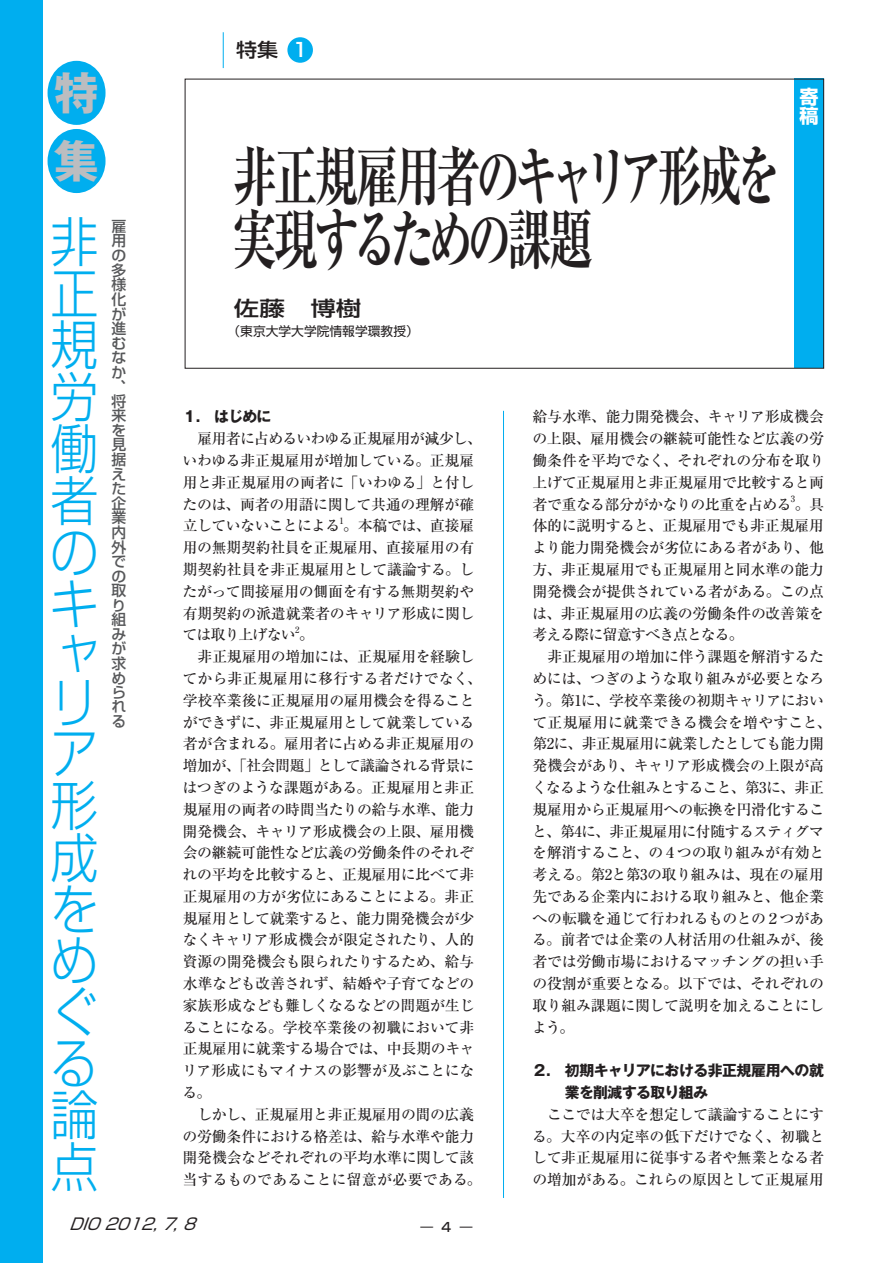
<style>
.page{position:relative;width:893px;height:1263px;background:#fff}
.page>*{position:absolute;margin:0;border:0;box-sizing:border-box;transform-origin:0 0}
.t1{font:700 65.85px/63.8px "Ryumin Pro";letter-spacing:-.1em;color:#231f20;scale:.67 1}
.t2{font:300 53.4px/51.4px "Shin Go Pro";color:#00aeef;scale:.9 1}
.t3{font:700 44.85px/68.1px "Gothic MB101 Pro";color:#bcbdc0}
.t4{font:500 20.4px "Shin Go Pro";color:#231f20;scale:1.25 1}
.t5{font:500 19.2px "Shin Go Pro";color:#231f20;scale:1.1 1}
.t6{font:700 19.2px/19.2px "Shin Go Pro";color:#fff}
.t7{font:italic 15.9px "Shin Go Pro";color:#231f20}
.t8{font:500 14.85px/21.8px "Ryumin Pro";letter-spacing:-.02em;color:#231f20}
.t9{font:700 14.85px/21.8px "Gothic MB101 Pro";letter-spacing:-.035em;color:#231f20}
.t10{font:500 14.85px/14.5px "Shin Go Pro";color:#57585a}
.t11{font:12.75px "Shin Go Pro";color:#231f20}
.t12{font:500 12.75px "Shin Go Pro";color:#231f20}
.t13{font:500 8.7px "Ryumin Pro";color:#231f20}
.s1{color:#fff}
</style>
<div class="page">
<div style="left:794px;top:79px;width:30px;height:289px;background:#00aeef"></div>
<hr style="left:503px;top:411px;width:1px;height:787px;background:#00aeef">
<div style="left:0;top:0;width:43px;height:1263px;background:#00aeef"></div>
<div style="left:48px;top:61px;width:58px;height:64px;background:#00aeef;border-radius:50%"></div>
<div style="left:48px;top:129px;width:58px;height:64px;background:#00aeef;border-radius:50%"></div>
<div style="left:287px;top:37px;width:26px;height:26px;background:#00aeef;border-radius:50%"></div>
<hr style="left:223px;top:32px;width:1px;height:36px;background:#00aeef">
<h3 class="t3" style="left:54px;top:53px;width:46px">特集</h3>
<h2 class="t2" style="left:50px;top:210px;width:53px">非正規労働者のキャリア形成をめぐる論点</h2>
<p class="t10" style="left:112px;top:217px;width:16px">雇用の多様化が進むなか、将来を見据えた企業内外での取り組みが求められる</p>
<p class="t5" style="left:236px;top:34px;width:67px">特集 <span class="s1">1</span></p>
<h1 class="t1" style="left:233px;top:140px;width:820px">非正規雇用者のキャリア形成を実現するための課題</h1>
<h3 class="t4" style="left:234px;top:291px;width:104px">佐藤　博樹</h3>
<p class="t11" style="left:227px;top:321px;width:193px">（東京大学大学院情報学環教授）</p>
<p class="t6" style="left:799px;top:85px;width:20px">寄稿</p>
<p class="t9" style="left:182px;top:404px;width:91px">１.　はじめに</p>
<p class="t8" style="left:183px;top:427px;width:301px">　雇用者に占めるいわゆる正規雇用が減少し、いわゆる非正規雇用が増加している。正規雇用と非正規雇用の両者に「いわゆる」と付したのは、両者の用語に関して共通の理解が確立していないことによる。本稿では、直接雇</p>
<p class="t13" style="left:339px;top:514px;width:6px">1</p>
<p class="t8" style="left:183px;top:536px;width:293px;text-align:justify">用の無期契約社員を正規雇用、直接雇用の有期契約社員を非正規雇用として議論する。したがって間接雇用の側面を有する無期契約や有期契約の派遣就業者のキャリア形成に関しては取り上げない。</p>
<p class="t13" style="left:295px;top:623px;width:6px">2</p>
<p class="t8" style="left:182px;top:645px;width:301px">　非正規雇用の増加には、正規雇用を経験してから非正規雇用に移行する者だけでなく、学校卒業後に正規雇用の雇用機会を得ることができずに、非正規雇用として就業している者が含まれる。雇用者に占める非正規雇用の増加が、「社会問題」として議論される背景にはつぎのような課題がある。正規雇用と非正規雇用の両者の時間当たりの給与水準、能力開発機会、キャリア形成機会の上限、雇用機会の継続可能性など広義の労働条件のそれぞれの平均を比較すると、正規雇用に比べて非正規雇用の方が劣位にあることによる。非正規雇用として就業すると、能力開発機会が少なくキャリア形成機会が限定されたり、人的資源の開発機会も限られたりするため、給与水準なども改善されず、結婚や子育てなどの家族形成なども難しくなるなどの問題が生じることになる。学校卒業後の初職において非正規雇用に就業する場合では、中長期のキャリア形成にもマイナスの影響が及ぶことになる。<br>　しかし、正規雇用と非正規雇用の間の広義の労働条件における格差は、給与水準や能力開発機会などそれぞれの平均水準に関して該当するものであることに留意が必要である。</p>
<p class="t8" style="left:532px;top:405px;width:294px;text-align:justify">給与水準、能力開発機会、キャリア形成機会の上限、雇用機会の継続可能性など広義の労働条件を平均でなく、それぞれの分布を取り上げて正規雇用と非正規雇用で比較すると両者で重なる部分がかなりの比重を占める。具</p>
<p class="t13" style="left:791px;top:492px;width:6px">3</p>
<p class="t8" style="left:532px;top:514px;width:301px">体的に説明すると、正規雇用でも非正規雇用より能力開発機会が劣位にある者があり、他方、非正規雇用でも正規雇用と同水準の能力開発機会が提供されている者がある。この点は、非正規雇用の広義の労働条件の改善策を考える際に留意すべき点となる。<br>　非正規雇用の増加に伴う課題を解消するためには、つぎのような取り組みが必要となろう。第1に、学校卒業後の初期キャリアにおいて正規雇用に就業できる機会を増やすこと、第2に、非正規雇用に就業したとしても能力開発機会があり、キャリア形成機会の上限が高くなるような仕組みとすること、第3に、非正規雇用から正規雇用への転換を円滑化すること、第4に、非正規雇用に付随するスティグマを解消すること、の４つの取り組みが有効と考える。第2と第3の取り組みは、現在の雇用先である企業内における取り組みと、他企業への転職を通じて行われるものとの２つがある。前者では企業の人材活用の仕組みが、後者では労働市場におけるマッチングの担い手の役割が重要となる。以下では、それぞれの取り組み課題に関して説明を加えることにしよう。</p>
<p class="t9" style="left:565px;top:1058px;width:261px;text-indent:-33px">２.　初期キャリアにおける非正規雇用への就業を削減する取り組み</p>
<p class="t8" style="left:532px;top:1102px;width:294px;text-align:justify">　ここでは大卒を想定して議論することにする。大卒の内定率の低下だけでなく、初職として非正規雇用に従事する者や無業となる者の増加がある。これらの原因として正規雇用</p>
<p class="t7" style="left:69px;top:1210px;width:135px">DIO 2012, 7,8</p>
<p class="t12" style="left:420px;top:1216px;width:14px">―</p>
<p class="t12" style="left:460px;top:1216px;width:14px">―</p>
</div>
